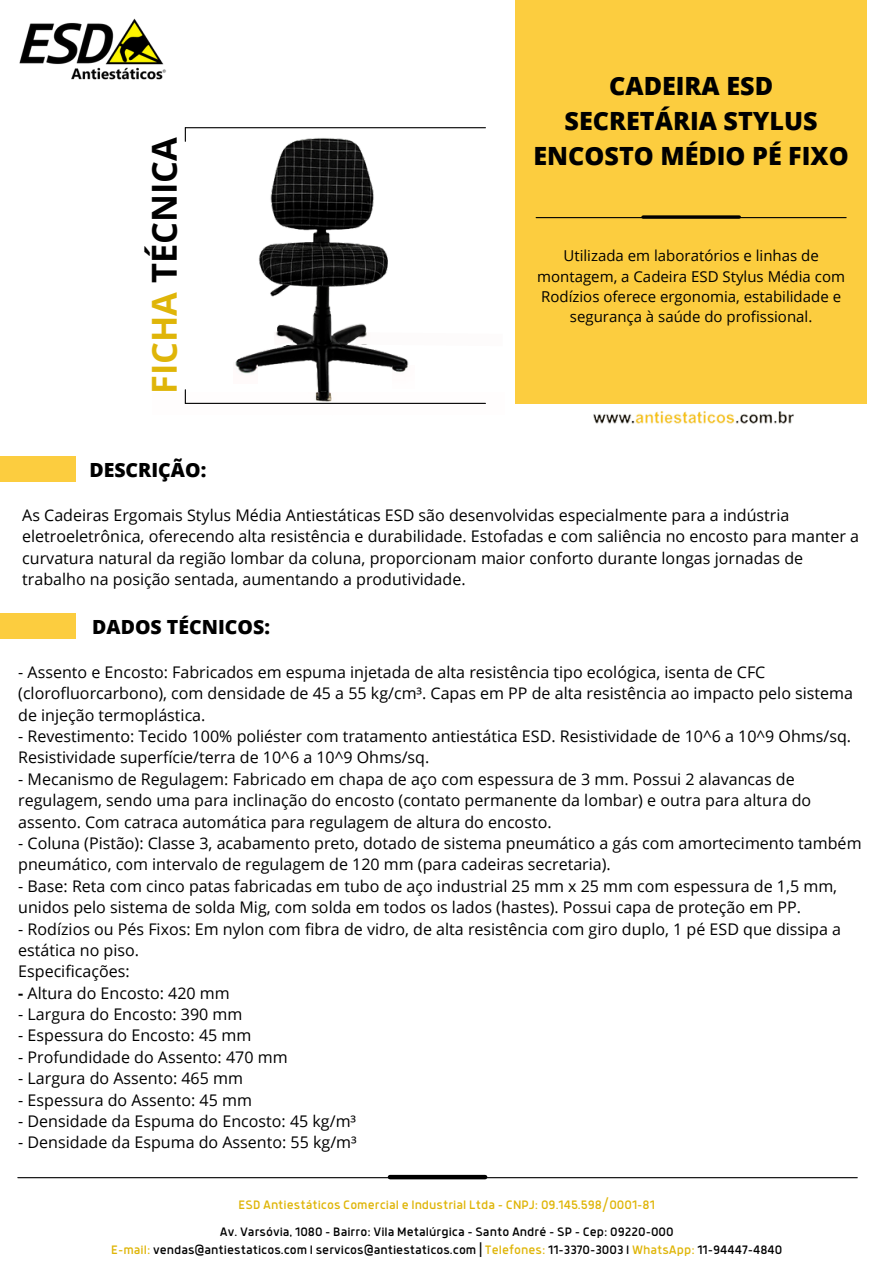
<style>
.page{position:relative;width:894px;height:1264px;background:#fff}
.page>*{position:absolute;margin:0;border:0;box-sizing:border-box;transform-origin:0 0}
.t1{font:700 34.35px "Open Sans";color:#000}
.t2{font:800 25.05px/34.8px "Open Sans";color:#000;text-align:center}
.t3{font:800 19.5px "Open Sans";color:#000}
.t4{font:16.05px/21.3px "Open Sans";color:#000}
.t5{font:15px/20.2px "Open Sans";color:#000;text-align:center}
.t6{font:13.5px "Anteb";color:#000}
.t7{font:13.5px "Anteb";color:#dfb508}
.s1{color:#dfb508}
.s2{font-weight:700}
</style>
<div class="page">
<img style="left:184px;top:320px;width:225px;height:72px">
<img style="left:184px;top:392px;width:302px;height:12px">
<img style="left:392px;top:365px;width:17px;height:24px">
<img style="left:234px;top:362px;width:23px;height:21px">
<img style="left:371px;top:332px;width:38px;height:14px">
<img style="left:333px;top:320px;width:38px;height:27px">
<img style="left:273px;top:331px;width:20px;height:14px">
<svg style="left:280px;top:342px;width:12px;height:5px"></svg>
<img style="left:184px;top:127px;width:287px;height:193px">
<hr style="left:185px;top:127px;width:300px;height:1px;background:#000">
<svg style="left:185px;top:128px;width:1px;height:13px"></svg>
<hr style="left:185px;top:403px;width:300px;height:1px;background:#000">
<svg style="left:185px;top:390px;width:1px;height:13px"></svg>
<img style="left:593px;top:411px;width:201px;height:13px">
<div style="left:515px;top:0;width:351px;height:403px;background:#fccd3f"></div>
<img style="left:19px;top:18px;width:147px;height:62px">
<hr style="left:536px;top:217px;width:309px;height:1px;background:#000">
<svg style="left:642px;top:215px;width:97px;height:4px"></svg>
<div style="left:0;top:456px;width:76px;height:25px;background:#fccd3f"></div>
<div style="left:0;top:614px;width:76px;height:25px;background:#fccd3f"></div>
<hr style="left:18px;top:1177px;width:839px;height:1px;background:#000">
<div style="left:390px;top:1174px;width:95px;height:5px;background:#000"></div>
<p class="t1" style="left:140px;top:394px;width:259px;rotate:-90deg"><span class="s1">FICHA</span> TÉCNICA</p>
<h4 class="t2" style="left:533px;top:68px;width:316px">CADEIRA ESD<br>SECRETÁRIA STYLUS<br>ENCOSTO MÉDIO PÉ FIXO</h4>
<h2 class="t5" style="left:537px;top:245px;width:309px">Utilizada em laboratórios e linhas de montagem, a Cadeira ESD Stylus Média com Rodízios oferece ergonomia, estabilidade e segurança à saúde do profissional.</h2>
<p class="t3" style="left:89px;top:456px;width:118px">DESCRIÇÃO:</p>
<h3 class="t4" style="left:22px;top:504px;width:838px">As Cadeiras Ergomais Stylus Média Antiestáticas ESD são desenvolvidas especialmente para a indústria eletroeletrônica, oferecendo alta resistência e durabilidade. Estofadas e com saliência no encosto para manter a curvatura natural da região lombar da coluna, proporcionam maior conforto durante longas jornadas de trabalho na posição sentada, aumentando a produtividade.</h3>
<h4 class="t3" style="left:92px;top:613px;width:179px">DADOS TÉCNICOS:</h4>
<p class="t4" style="left:18px;top:661px;width:836px">- Assento e Encosto: Fabricados em espuma injetada de alta resistência tipo ecológica, isenta de CFC (clorofluorcarbono), com densidade de 45 a 55 kg/cm³. Capas em PP de alta resistência ao impacto pelo sistema de injeção termoplástica.</p>
<p class="t4" style="left:18px;top:725px;width:834px">- Revestimento: Tecido 100% poliéster com tratamento antiestática ESD. Resistividade de 10^6 a 10^9 Ohms/sq.<br>Resistividade superfície/terra de 10^6 a 10^9 Ohms/sq.</p>
<p class="t4" style="left:18px;top:768px;width:794px">- Mecanismo de Regulagem: Fabricado em chapa de aço com espessura de 3 mm. Possui 2 alavancas de regulagem, sendo uma para inclinação do encosto (contato permanente da lombar) e outra para altura do assento. Com catraca automática para regulagem de altura do encosto.</p>
<p class="t4" style="left:18px;top:832px;width:844px">- Coluna (Pistão): Classe 3, acabamento preto, dotado de sistema pneumático a gás com amortecimento também pneumático, com intervalo de regulagem de 120 mm (para cadeiras secretaria).</p>
<p class="t4" style="left:18px;top:874px;width:820px">- Base: Reta com cinco patas fabricadas em tubo de aço industrial 25 mm x 25 mm com espessura de 1,5 mm, unidos pelo sistema de solda Mig, com solda em todos os lados (hastes). Possui capa de proteção em PP.</p>
<p class="t4" style="left:18px;top:917px;width:824px">- Rodízios ou Pés Fixos: Em nylon com fibra de vidro, de alta resistência com giro duplo, 1 pé ESD que dissipa a estática no piso.<br>Especificações:</p>
<p class="t4" style="left:18px;top:981px;width:213px"><span class="s2">-</span> Altura do Encosto: 420 mm</p>
<p class="t4" style="left:18px;top:1003px;width:226px">- Largura do Encosto: 390 mm</p>
<p class="t4" style="left:18px;top:1024px;width:234px">- Espessura do Encosto: 45 mm</p>
<p class="t4" style="left:18px;top:1045px;width:271px">- Profundidade do Assento: 470 mm</p>
<p class="t4" style="left:18px;top:1067px;width:226px">- Largura do Assento: 465 mm</p>
<p class="t4" style="left:18px;top:1088px;width:235px">- Espessura do Assento: 45 mm</p>
<p class="t4" style="left:18px;top:1110px;width:339px">- Densidade da Espuma do Encosto: 45 kg/m³</p>
<p class="t4" style="left:18px;top:1131px;width:340px">- Densidade da Espuma do Assento: 55 kg/m³</p>
<h3 class="t7" style="left:238px;top:1198px;width:418px">ESD Antiestáticos Comercial e Industrial Ltda - CNPJ: 09.145.598/0001-81</h3>
<h4 class="t6" style="left:220px;top:1226px;width:455px">Av. Varsóvia, 1080 - Bairro: Vila Metalúrgica - Santo André - SP - Cep: 09220-000</h4>
<p class="t6" style="left:111px;top:1244px;width:672px"><span class="s1">E-mail:</span> vendas@antiestaticos.com I servicos@antiestaticos.com | <span class="s1">Telefones:</span> 11-3370-3003 I <span class="s1">WhatsApp:</span> 11-94447-4840</p>
</div>
